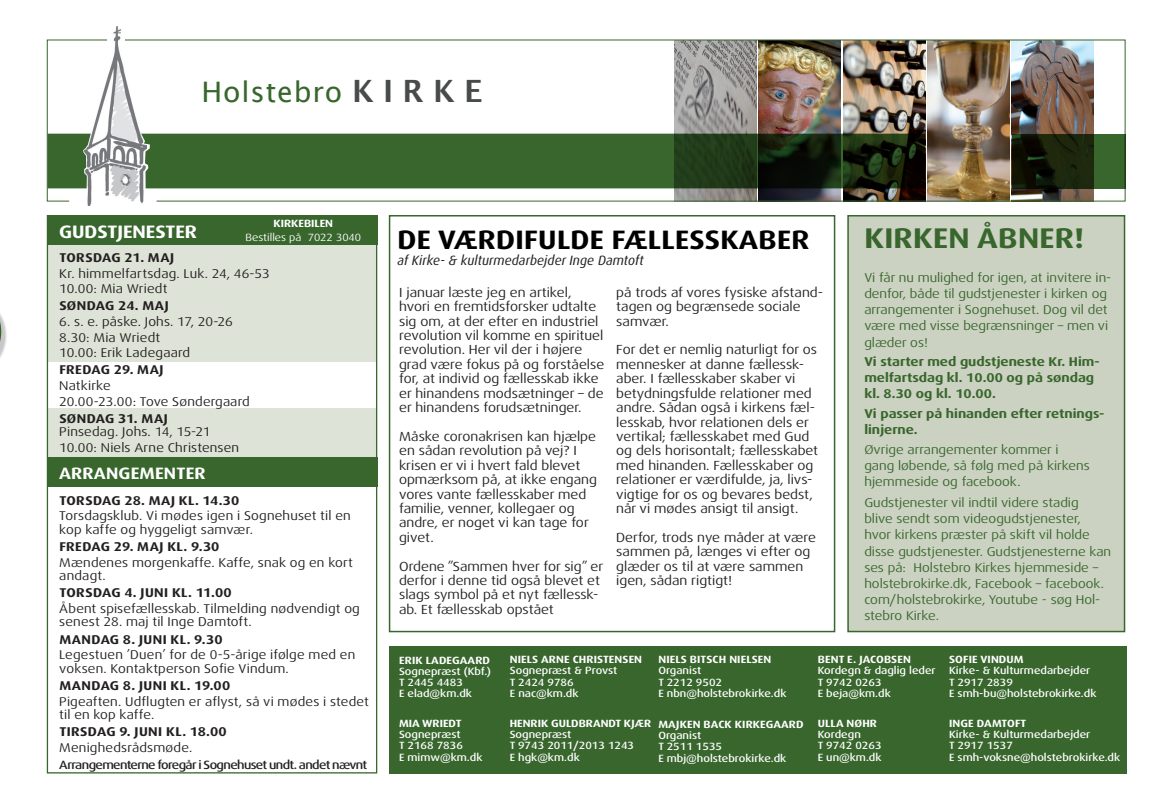
<style>
.page{position:relative;width:1174px;height:808px;background:#fff}
.page>*{position:absolute;margin:0;border:0;box-sizing:border-box;transform-origin:0 0}
.t1{font:700 expanded 28.5px "Dax OT";letter-spacing:.01em;color:#38662d}
.t2{font:28.35px "Lucida Grande";letter-spacing:.03em;color:#38662d}
.t3{font:700 expanded 26.7px "Dax OT";letter-spacing:.01em;color:#000}
.t4{font:700 expanded 18px "Dax OT";color:#fff}
.t5{font:700 expanded 16.5px "Dax OT";letter-spacing:.01em;color:#fff}
.t6{font:italic 13.5px "Dax OT";color:#231f20}
.t7{font:expanded 13.2px/14.4px "Dax OT";color:#231f20}
.t8{font:expanded 12.75px/15.6px "Dax OT";letter-spacing:.015em;color:#231f20}
.t9{font:expanded 12.75px/16.2px "Dax OT";color:#38662d}
.t10{font:700 expanded 12.75px "Dax OT";letter-spacing:.03em;color:#231f20}
.t11{font:700 expanded 12.75px/16.2px "Dax OT";color:#38662d}
.t12{font:500 expanded 12px "Dax OT";letter-spacing:-.05em;color:#231f20}
.t13{font:500 expanded 10.5px/11.2px "Dax OT";color:#fff}
.t14{font:700 expanded 10.5px "Dax OT";letter-spacing:.01em;color:#fff}
.t15{font:expanded 10.5px "Dax OT";color:#fff}
.s1{font-family:"Lucida Sans";font-weight:600;font-size:30.75px;color:#474b49}
</style>
<div class="page">
<div style="left:847px;top:215px;width:278px;height:417px;background:#cbd2c1;border:2px solid #38662d"></div>
<img style="left:674px;top:41px;width:82px;height:159px">
<img style="left:758px;top:41px;width:82px;height:159px">
<img style="left:843px;top:41px;width:82px;height:159px">
<img style="left:927px;top:41px;width:82px;height:159px">
<img style="left:1011px;top:41px;width:82px;height:159px">
<div style="left:47px;top:39px;width:1078px;height:163px;border:1px solid #38662d"></div>
<div style="left:69px;top:187px;width:87px;height:24px;background:#fff"></div>
<svg style="left:1011px;top:134px;width:114px;height:54px;background:#1f3013"></svg>
<svg style="left:146px;top:134px;width:779px;height:54px;background:#2d5123"></svg>
<div style="left:48px;top:134px;width:36px;height:54px;background:#38662d"></div>
<img style="left:84px;top:26px;width:62px;height:180px">
<div style="left:389px;top:215px;width:446px;height:417px;border:2px solid #38662d"></div>
<div style="left:389px;top:646px;width:737px;height:127px;background:#38662d"></div>
<div style="left:48px;top:408px;width:328px;height:50px;background:#dee3d7"></div>
<div style="left:48px;top:244px;width:328px;height:117px;background:#dee3d7"></div>
<div style="left:48px;top:215px;width:329px;height:30px;background:#38662d"></div>
<div style="left:48px;top:457px;width:329px;height:29px;background:#38662d"></div>
<div style="left:0;top:293px;width:7px;height:85px;background:#231f20;opacity:.25"></div>
<svg style="left:0;top:293px;width:1px;height:79px"></svg>
<h2 class="t2" style="left:202px;top:76px;width:282px">Holstebro <span class="s1">K I R K E</span></h2>
<h3 class="t4" style="left:59px;top:220px;width:140px">GUDSTJENESTER</h3>
<p class="t14" style="left:274px;top:217px;width:61px">KIRKEBILEN</p>
<p class="t15" style="left:245px;top:231px;width:117px">Bestilles på 7022 3040</p>
<h3 class="t3" style="left:397px;top:222px;width:413px">DE VÆRDIFULDE FÆLLESSKABER</h3>
<h1 class="t1" style="left:864px;top:220px;width:221px">KIRKEN ÅBNER!</h1>
<p class="t10" style="left:59px;top:249px;width:116px">TORSDAG 21. MAJ</p>
<p class="t8" style="left:59px;top:265px;width:212px">Kr. himmelfartsdag. Luk. 24, 46-53<br>10.00: Mia Wriedt</p>
<p class="t10" style="left:59px;top:298px;width:111px">SØNDAG 24. MAJ</p>
<p class="t8" style="left:59px;top:314px;width:175px">6. s. e. påske. Johs. 17, 20-26<br>8.30: Mia Wriedt<br>10.00: Erik Ladegaard</p>
<p class="t10" style="left:59px;top:362px;width:106px">FREDAG 29. MAJ</p>
<p class="t8" style="left:59px;top:378px;width:192px">Natkirke<br>20.00-23.00: Tove Søndergaard</p>
<p class="t10" style="left:59px;top:410px;width:110px">SØNDAG 31. MAJ</p>
<p class="t8" style="left:59px;top:424px;width:181px">Pinsedag. Johs. 14, 15-21<br>10.00: Niels Arne Christensen</p>
<p class="t5" style="left:59px;top:463px;width:148px">ARRANGEMENTER</p>
<p class="t10" style="left:59px;top:492px;width:181px">TORSDAG 28. MAJ KL. 14.30</p>
<p class="t8" style="left:59px;top:509px;width:293px;line-height:13.5px">Torsdagsklub. Vi mødes igen i Sognehuset til en kop kaffe og hyggeligt samvær.</p>
<p class="t10" style="left:59px;top:538px;width:161px">FREDAG 29. MAJ KL. 9.30</p>
<p class="t8" style="left:59px;top:556px;width:295px;line-height:13.5px">Mændenes morgenkaffe. Kaffe, snak og en kort andagt.</p>
<p class="t10" style="left:59px;top:585px;width:174px">TORSDAG 4. JUNI KL. 11.00</p>
<p class="t8" style="left:59px;top:602px;width:302px;line-height:13.5px">Åbent spisefællesskab. Tilmelding nødvendigt og senest 28. maj til Inge Damtoft.</p>
<p class="t10" style="left:59px;top:631px;width:165px">MANDAG 8. JUNI KL. 9.30</p>
<p class="t8" style="left:59px;top:648px;width:297px;line-height:13.5px">Legestuen ’Duen’ for de 0-5-årige ifølge med en voksen. Kontaktperson Sofie Vindum.</p>
<p class="t10" style="left:59px;top:677px;width:172px">MANDAG 8. JUNI KL. 19.00</p>
<p class="t8" style="left:59px;top:694px;width:311px;line-height:13.5px">Pigeaften. Udflugten er aflyst, så vi mødes i stedet til en kop kaffe.</p>
<p class="t10" style="left:59px;top:723px;width:169px">TIRSDAG 9. JUNI KL. 18.00</p>
<p class="t8" style="left:59px;top:740px;width:134px">Menighedsrådsmøde.</p>
<p class="t12" style="left:59px;top:757px;width:309px">Arrangementerne foregår i Sognehuset undt. andet nævnt</p>
<p class="t6" style="left:397px;top:251px;width:248px">af Kirke- &amp; kulturmedarbejder Inge Damtoft</p>
<p class="t7" style="left:399px;top:285px;width:207px">I januar læste jeg en artikel, hvori en fremtidsforsker udtalte sig om, at der efter en industriel revolution vil komme en spirituel revolution. Her vil der i højere grad være fokus på og forståelse for, at individ og fællesskab ikke er hinandens modsætninger – de er hinandens forudsætninger.</p>
<p class="t7" style="left:399px;top:429px;width:199px">Måske coronakrisen kan hjælpe en sådan revolution på vej? I krisen er vi i hvert fald blevet opmærksom på, at ikke engang vores vante fællesskaber med familie, venner, kollegaer og andre, er noget vi kan tage for givet.</p>
<p class="t7" style="left:399px;top:559px;width:205px">Ordene ”Sammen hver for sig” er derfor i denne tid også blevet et slags symbol på et nyt fællessk&shy;ab. Et fællesskab opstået</p>
<p class="t7" style="left:616px;top:285px;width:208px">på trods af vores fysiske afstand&shy;tagen og begrænsede sociale samvær.</p>
<p class="t7" style="left:616px;top:343px;width:203px">For det er nemlig naturligt for os mennesker at danne fællessk&shy;aber. I fællesskaber skaber vi betydningsfulde relationer med andre. Sådan også i kirkens fæl&shy;lesskab, hvor relationen dels er vertikal; fællesskabet med Gud og dels horisontalt; fællesskabet med hinanden. Fællesskaber og relationer er værdifulde, ja, livs&shy;vigtige for os og bevares bedst, når vi mødes ansigt til ansigt.</p>
<p class="t7" style="left:616px;top:530px;width:201px">Derfor, trods nye måder at være sammen på, længes vi efter og glæder os til at være sammen igen, sådan rigtigt!</p>
<p class="t9" style="left:864px;top:269px;width:248px">Vi får nu mulighed for igen, at invitere in&shy;denfor, både til gudstjenester i kirken og arrangementer i Sognehuset. Dog vil det være med visse begrænsninger – men vi glæder os!</p>
<p class="t11" style="left:864px;top:354px;width:237px">Vi starter med gudstjeneste Kr. Him&shy;melfartsdag kl. 10.00 og på søndag kl. 8.30 og kl. 10.00.</p>
<p class="t11" style="left:864px;top:405px;width:242px">Vi passer på hinanden efter retnings&shy;linjerne.</p>
<p class="t9" style="left:864px;top:441px;width:227px">Øvrige arrangementer kommer i gang løbende, så følg med på kirkens hjemmeside og facebook.</p>
<p class="t9" style="left:864px;top:495px;width:248px">Gudstjenester vil indtil videre stadig<br>blive sendt som videogudstjenester,<br>hvor kirkens præster på skift vil holde disse gudstjenester. Gudstjenesterne kan ses på: Holstebro Kirkes hjemmeside – holstebrokirke.dk, Facebook – facebook. com/holstebrokirke, Youtube - søg Hol&shy;stebro Kirke.</p>
<p class="t14" style="left:399px;top:653px;width:92px">ERIK LADEGAARD</p>
<p class="t13" style="left:399px;top:666px;width:93px">Sognepræst (Kbf.)<br>T 2445 4483<br>E elad@km.dk</p>
<p class="t14" style="left:399px;top:716px;width:64px">MIA WRIEDT</p>
<p class="t13" style="left:399px;top:729px;width:85px">Sognepræst<br>T 2168 7836<br>E mimw@km.dk</p>
<p class="t14" style="left:658px;top:653px;width:114px">NIELS BITSCH NIELSEN</p>
<p class="t13" style="left:658px;top:665px;width:130px">Organist<br>T 2212 9502<br>E nbn@holstebrokirke.dk</p>
<p class="t14" style="left:658px;top:717px;width:147px">MAJKEN BACK KIRKEGAARD</p>
<p class="t13" style="left:658px;top:730px;width:130px">Organist<br>T 2511 1535<br>E mbj@holstebrokirke.dk</p>
<p class="t14" style="left:510px;top:653px;width:134px">NIELS ARNE CHRISTENSEN</p>
<p class="t13" style="left:510px;top:665px;width:109px">Sognepræst &amp; Provst<br>T 2424 9786<br>E nac@km.dk</p>
<p class="t14" style="left:510px;top:716px;width:143px">HENRIK GULDBRANDT KJÆR</p>
<p class="t13" style="left:510px;top:729px;width:126px">Sognepræst<br>T 9743 2011/2013 1243<br>E hgk@km.dk</p>
<p class="t14" style="left:818px;top:653px;width:94px">BENT E. JACOBSEN</p>
<p class="t13" style="left:818px;top:665px;width:119px">Kordegn &amp; daglig leder<br>T 9742 0263<br>E beja@km.dk</p>
<p class="t14" style="left:818px;top:716px;width:61px">ULLA NØHR</p>
<p class="t13" style="left:818px;top:729px;width:65px">Kordegn<br>T 9742 0263<br>E un@km.dk</p>
<p class="t14" style="left:949px;top:653px;width:76px">SOFIE VINDUM</p>
<p class="t13" style="left:949px;top:665px;width:149px">Kirke- &amp; Kulturmedarbejder<br>T 2917 2839<br>E smh-bu@holstebrokirke.dk</p>
<p class="t14" style="left:949px;top:716px;width:79px">INGE DAMTOFT</p>
<p class="t13" style="left:949px;top:729px;width:173px">Kirke- &amp; Kulturmedarbejder<br>T 2917 1537<br>E smh-voksne@holstebrokirke.dk</p>
</div>
